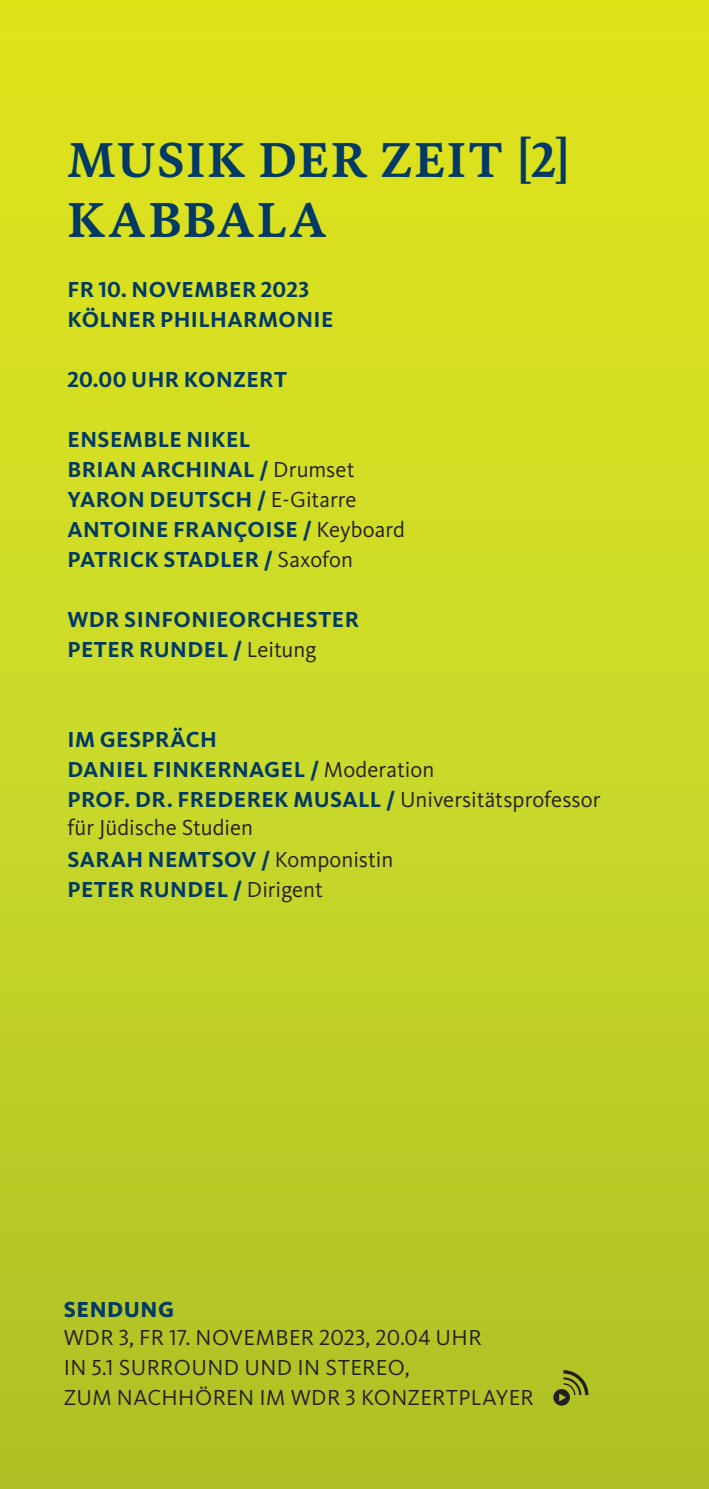
<style>
.page{position:relative;width:709px;height:1489px;background:#fff}
.page>*{position:absolute;margin:0;border:0;box-sizing:border-box;transform-origin:0 0}
.t1{font:700 49.5px/60px "WDR Serif";letter-spacing:.04em;color:#003a65}
.t2{font:700 22.5px/30px "WDR Sans";letter-spacing:.02em;color:#003a65}
.t3{font:22.5px/30px "WDR Sans";letter-spacing:.015em;color:#231f20}
.t4{font:800 22.5px "WDR Sans";letter-spacing:.02em;color:#003a65}
.s1{font-weight:400;color:#231f20}
</style>
<div class="page">
<div style="left:0;top:0;width:709px;height:1488px;background:linear-gradient(to bottom,#e2e81f,#afc42a)"></div>
<svg style="left:553px;top:1369px;width:35px;height:36px"></svg>
<h1 class="t1" style="left:67px;top:130px;width:505px">MUSIK DER ZEIT [2]<br>KABBALA</h1>
<p class="t2" style="left:67px;top:274px;width:267px">FR 10. NOVEMBER 2023<br>KÖLNER PHILHARMONIE</p>
<p class="t2" style="left:67px;top:364px;width:221px">20.00 UHR KONZERT</p>
<p class="t2" style="left:67px;top:424px;width:339px">ENSEMBLE NIKEL<br>BRIAN ARCHINAL / <span class="s1">Drumset<br></span>YARON DEUTSCH / <span class="s1">E-Gitarre<br></span>ANTOINE FRANÇOISE / <span class="s1">Keyboard<br></span>PATRICK STADLER / <span class="s1">Saxofon</span></p>
<p class="t2" style="left:67px;top:604px;width:293px">WDR SINFONIEORCHESTER<br>PETER RUNDEL / <span class="s1">Leitung</span></p>
<p class="t2" style="left:67px;top:724px;width:534px">IM GESPRÄCH<br>DANIEL FINKERNAGEL / <span class="s1">Moderation<br></span>PROF. DR. FREDEREK MUSALL / <span class="s1">Universitätsprofessor für Jüdische Studien</span></p>
<p class="t2" style="left:67px;top:844px;width:327px">SARAH NEMTSOV / <span class="s1">Komponistin<br></span>PETER RUNDEL / <span class="s1">Dirigent</span></p>
<p class="t4" style="left:64px;top:1296px;width:112px">SENDUNG</p>
<p class="t3" style="left:64px;top:1322px;width:471px">WDR 3, FR 17. NOVEMBER 2023, 20.04 UHR<br>IN 5.1 SURROUND UND IN STEREO,<br>ZUM NACHHÖREN IM WDR 3 KONZERTPLAYER</p>
</div>
